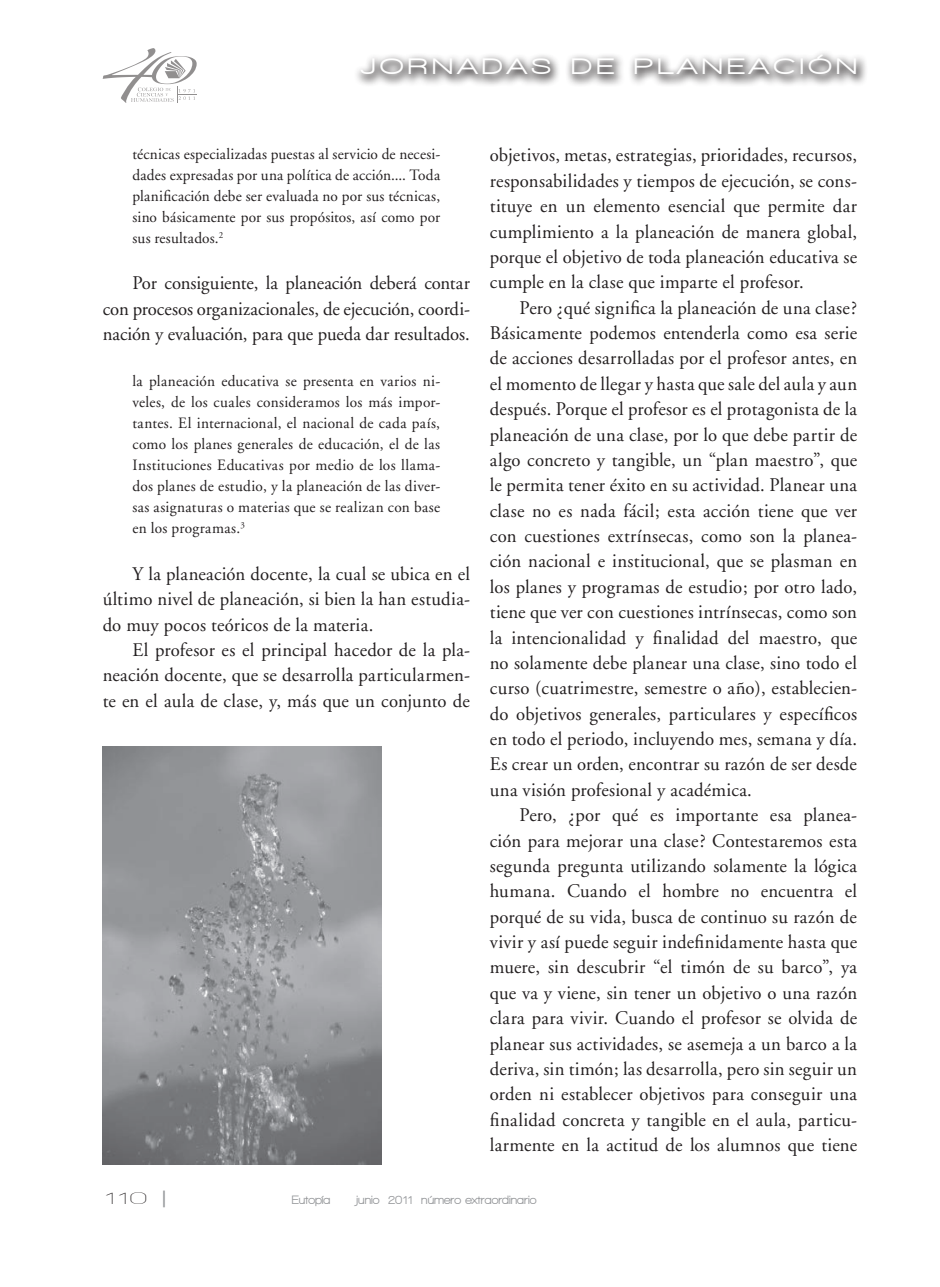
<style>
.page{position:relative;width:940px;height:1287px;background:#fff}
.page>*{position:absolute;margin:0;border:0;box-sizing:border-box;transform-origin:0 0}
.t1{font:900 22.75px "Walkway Expand";letter-spacing:.2em;color:#fff}
.t2{font:19.25px/25.4px "Adobe Garamond";letter-spacing:.01em;color:#231f20;text-align:justify}
.t3{font:17.5px "Walkway Ultra Expand";color:#231f20}
.t4{font:15.75px/21px "Adobe Garamond";letter-spacing:.015em;color:#231f20;text-align:justify}
.t5{font:800 12.25px "Walkway";color:#939598}
.s1{font-family:"Verdana";color:#939598}
</style>
<div class="page">
<svg style="left:103px;top:48px;width:94px;height:55px"></svg>
<div style="left:354px;top:50px;width:514px;height:37px;background:#231f20;opacity:.81"></div>
<img style="left:103px;top:746px;width:278px;height:418px">
<p class="t1" style="left:360px;top:54px;width:498px">JORNADAS DE PLANEACIÓN</p>
<p class="t4" style="left:132px;top:144px;width:309px">técnicas especializadas puestas al servicio de necesi&shy;dades expresadas por una política de acción.... Toda planificación debe ser evaluada no por sus técnicas, sino básicamente por sus propósitos, así como por sus resultados.<sup>2</sup></p>
<p class="t2" style="left:103px;top:271px;width:369px;text-indent:30px">Por consiguiente, la planeación deberá contar con procesos organizacionales, de ejecución, coordi&shy;nación y evaluación, para que pueda dar resultados.</p>
<p class="t4" style="left:132px;top:371px;width:309px">la planeación educativa se presenta en varios ni&shy;veles, de los cuales consideramos los más impor&shy;tantes. El internacional, el nacional de cada país, como los planes generales de educación, el de las Instituciones Educativas por medio de los llama&shy;dos planes de estudio, y la planeación de las diver&shy;sas asignaturas o materias que se realizan con base en los programas.<sup>3</sup></p>
<p class="t2" style="left:103px;top:561px;width:369px;text-indent:30px">Y la planeación docente, la cual se ubica en el último nivel de planeación, si bien la han estudia&shy;do muy pocos teóricos de la materia.</p>
<p class="t2" style="left:103px;top:638px;width:369px;text-indent:30px">El profesor es el principal hacedor de la pla&shy;neación docente, que se desarrolla particularmen&shy;te en el aula de clase, y, más que un conjunto de</p>
<p class="t2" style="left:490px;top:143px;width:369px">objetivos, metas, estrategias, prioridades, recursos, responsabilidades y tiempos de ejecución, se cons&shy;tituye en un elemento esencial que permite dar cumplimiento a la planeación de manera global, porque el objetivo de toda planeación educativa se cumple en la clase que imparte el profesor.</p>
<p class="t2" style="left:490px;top:295px;width:369px;text-indent:30px">Pero ¿qué significa la planeación de una clase?<br>Básicamente podemos entenderla como esa serie de acciones desarrolladas por el profesor antes, en el momento de llegar y hasta que sale del aula y aun después. Porque el profesor es el protagonista de la planeación de una clase, por lo que debe partir de algo concreto y tangible, un “plan maestro”, que le permita tener éxito en su actividad. Planear una clase no es nada fácil; esta acción tiene que ver con cuestiones extrínsecas, como son la planea&shy;ción nacional e institucional, que se plasman en los planes y programas de estudio; por otro lado, tiene que ver con cuestiones intrínsecas, como son la intencionalidad y finalidad del maestro, que no solamente debe planear una clase, sino todo el curso (cuatrimestre, semestre o año), establecien&shy;do objetivos generales, particulares y específicos en todo el periodo, incluyendo mes, semana y día.<br>Es crear un orden, encontrar su razón de ser desde una visión profesional y académica.</p>
<p class="t2" style="left:490px;top:803px;width:369px;text-indent:30px">Pero, ¿por qué es importante esa planea&shy;ción para mejorar una clase? Contestaremos esta segunda pregunta utilizando solamente la lógica humana. Cuando el hombre no encuentra el porqué de su vida, busca de continuo su razón de vivir y así puede seguir indefinidamente hasta que muere, sin descubrir “el timón de su barco”, ya que va y viene, sin tener un objetivo o una razón clara para vivir. Cuando el profesor se olvida de planear sus actividades, se asemeja a un barco a la deriva, sin timón; las desarrolla, pero sin seguir un orden ni establecer objetivos para conseguir una finalidad concreta y tangible en el aula, particu&shy;larmente en la actitud de los alumnos que tiene</p>
<p class="t3" style="left:103px;top:1188px;width:67px">110 <span class="s1">|</span></p>
<p class="t5" style="left:292px;top:1193px;width:40px">Eutopía</p>
<p class="t5" style="left:356px;top:1193px;width:181px">junio 2011 número extraordinario</p>
</div>
